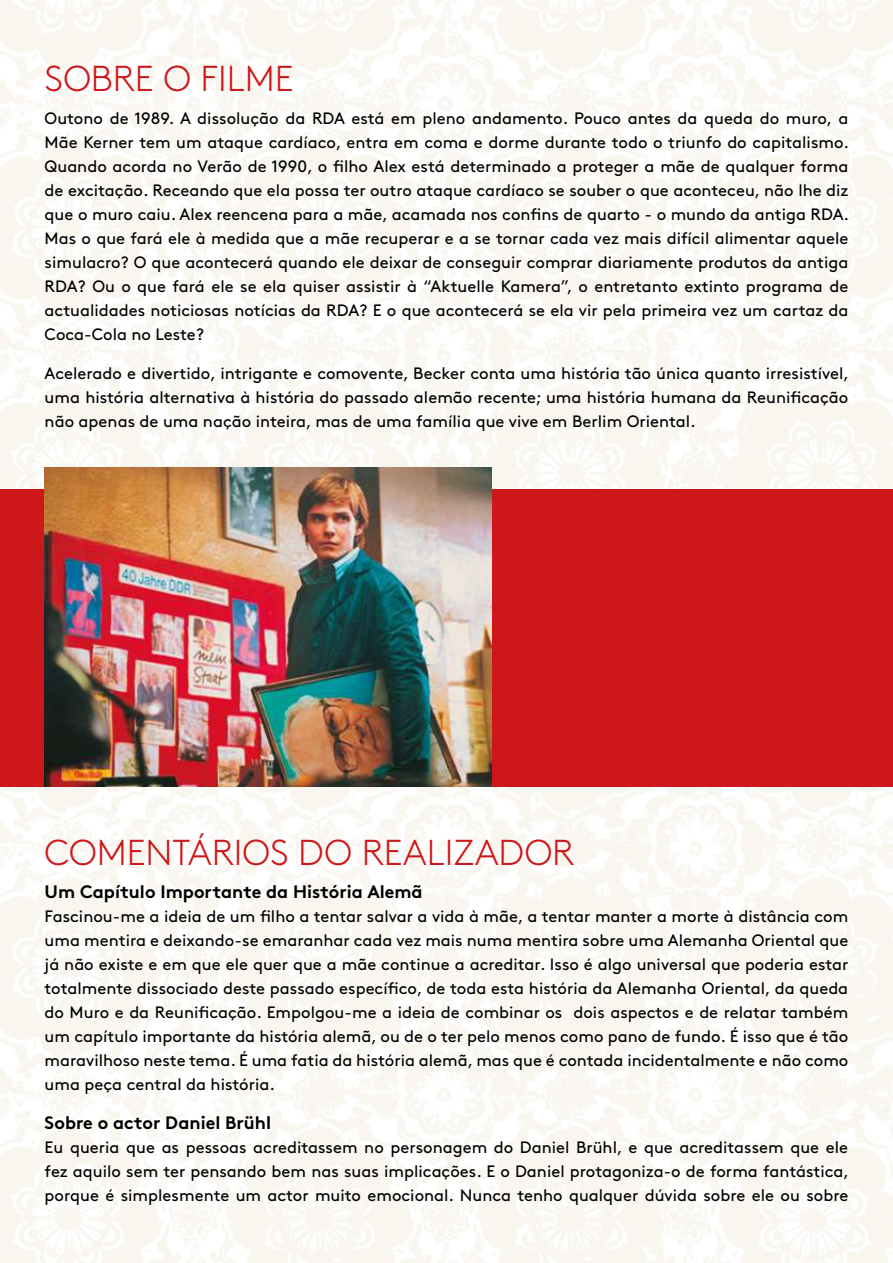
<style>
.page{position:relative;width:893px;height:1263px;background:#fff}
.page>*{position:absolute;margin:0;border:0;box-sizing:border-box;transform-origin:0 0}
.t1{font:300 36px "Brown Std";color:#cd171a}
.t2{font:700 18px "Brown Std";color:#000}
.t3{font:16.5px/24px "Brown Std";color:#000;text-align:justify}
</style>
<div class="page">
<img style="left:0;top:0;width:893px;height:1263px">
<div style="left:0;top:489px;width:893px;height:298px;background:#cd171a"></div>
<img style="left:45px;top:468px;width:446px;height:319px">
<h1 class="t1" style="left:45px;top:58px;width:251px">SOBRE O FILME</h1>
<p class="t3" style="left:45px;top:106px;width:806px">Outono de 1989. A dissolução da RDA está em pleno andamento. Pouco antes da queda do muro, a Mãe Kerner tem um ataque cardíaco, entra em coma e dorme durante todo o triunfo do capitalismo.<br>Quando acorda no Verão de 1990, o filho Alex está determinado a proteger a mãe de qualquer forma de excitação. Receando que ela possa ter outro ataque cardíaco se souber o que aconteceu, não lhe diz que o muro caiu. Alex reencena para a mãe, acamada nos confins de quarto - o mundo da antiga RDA.<br>Mas o que fará ele à medida que a mãe recuperar e a se tornar cada vez mais difícil alimentar aquele simulacro? O que acontecerá quando ele deixar de conseguir comprar diariamente produtos da antiga RDA? Ou o que fará ele se ela quiser assistir à “Aktuelle Kamera”, o entretanto extinto programa de actualidades noticiosas notícias da RDA? E o que acontecerá se ela vir pela primeira vez um cartaz da Coca-Cola no Leste?</p>
<p class="t3" style="left:45px;top:361px;width:806px">Acelerado e divertido, intrigante e comovente, Becker conta uma história tão única quanto irresistível, uma história alternativa à história do passado alemão recente; uma história humana da Reunificação não apenas de uma nação inteira, mas de uma família que vive em Berlim Oriental.</p>
<h1 class="t1" style="left:45px;top:832px;width:531px">COMENTÁRIOS DO REALIZADOR</h1>
<p class="t2" style="left:45px;top:880px;width:380px">Um Capítulo Importante da História Alemã</p>
<p class="t3" style="left:45px;top:904px;width:805px">Fascinou-me a ideia de um filho a tentar salvar a vida à mãe, a tentar manter a morte à distância com uma mentira e deixando-se emaranhar cada vez mais numa mentira sobre uma Alemanha Oriental que já não existe e em que ele quer que a mãe continue a acreditar. Isso é algo universal que poderia estar totalmente dissociado deste passado específico, de toda esta história da Alemanha Oriental, da queda do Muro e da Reunificação. Empolgou-me a ideia de combinar os dois aspectos e de relatar também um capítulo importante da história alemã, ou de o ter pelo menos como pano de fundo. É isso que é tão maravilhoso neste tema. É uma fatia da história alemã, mas que é contada incidentalmente e não como uma peça central da história.</p>
<p class="t2" style="left:45px;top:1111px;width:228px">Sobre o actor Daniel Brühl</p>
<p class="t3" style="left:45px;top:1135px;width:806px">Eu queria que as pessoas acreditassem no personagem do Daniel Brühl, e que acreditassem que ele fez aquilo sem ter pensando bem nas suas implicações. E o Daniel protagoniza-o de forma fantástica, porque é simplesmente um actor muito emocional. Nunca tenho qualquer dúvida sobre ele ou sobre</p>
</div>
